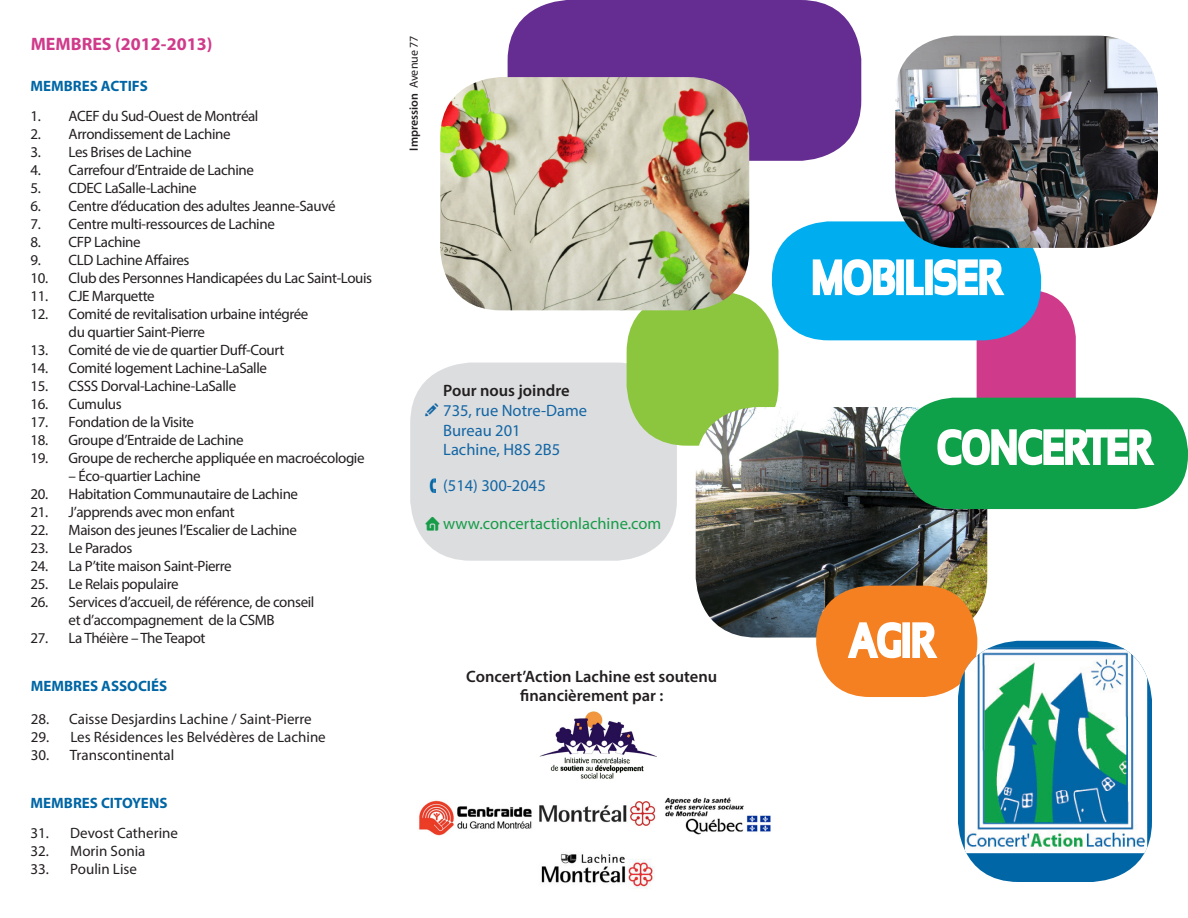
<style>
.page{position:relative;width:1188px;height:918px;background:#fff}
.page>*{position:absolute;margin:0;border:0;box-sizing:border-box;transform-origin:0 0}
.t1{font:700 46.8px "Sansation";color:#fff;scale:.77 1}
.t2{font:700 18px "Myriad Pro";color:#d03a8a}
.t3{font:18px "Breezi Icon Set";color:#169c48}
.t4{font:18px "Breezi Icon Set";color:#1366a4}
.t5{font:600 16.5px/19.8px "Myriad Pro";color:#231f20;text-align:center}
.t6{font:16.5px "Myriad Pro";color:#1366a4}
.t7{font:16.5px "Myriad Pro";color:#169c48}
.t8{font:15px/18px "Myriad Pro";letter-spacing:-.025em;color:#231f20}
.t9{font:15px "Myriad Pro";color:#231f20}
.t10{font:700 15px "Myriad Pro";color:#0166a5}
.t11{font:15px "Travelcons";color:#0166a5;scale:1.18 1}
.t12{font:600 12px "Myriad Pro";color:#231f20}
.s1{font-weight:400}
</style>
<div class="page">
<div style="left:410px;top:363px;width:267px;height:198px;background:#dcdddf;border-radius:61px"></div>
<div style="left:977px;top:290px;width:99px;height:208px;background:#d03a8a;border-radius:48px"></div>
<div style="left:627px;top:292px;width:151px;height:154px;background:#8bc63e;border-radius:61px"></div>
<img style="left:696px;top:407px;width:291px;height:231px">
<div style="left:772px;top:221px;width:269px;height:119px;background:#00aeef;border-radius:57px"></div>
<div style="left:508px;top:0;width:353px;height:161px;background:#652d91;border-radius:61px"></div>
<div style="left:900px;top:398px;width:288px;height:111px;background:#0fa14a;border-radius:54px"></div>
<div style="left:816px;top:586px;width:161px;height:111px;background:#f58021;border-radius:54px"></div>
<svg style="left:812px;top:259px;width:85px;height:37px"></svg>
<div style="left:896px;top:259px;width:8px;height:36px;border:3px solid #fff"></div>
<svg style="left:906px;top:259px;width:18px;height:37px"></svg>
<div style="left:925px;top:259px;width:8px;height:36px;border:3px solid #fff"></div>
<svg style="left:932px;top:259px;width:73px;height:37px"></svg>
<svg style="left:937px;top:429px;width:218px;height:37px"></svg>
<svg style="left:847px;top:622px;width:54px;height:37px"></svg>
<div style="left:902px;top:622px;width:8px;height:36px;border:3px solid #fff"></div>
<svg style="left:912px;top:622px;width:26px;height:36px"></svg>
<img style="left:895px;top:36px;width:263px;height:212px">
<img style="left:440px;top:77px;width:309px;height:233px">
<div style="left:958px;top:641px;width:194px;height:241px;background:#0166a5;border-radius:61px"></div>
<img style="left:965px;top:648px;width:182px;height:205px">
<img style="left:541px;top:854px;width:114px;height:35px">
<img style="left:539px;top:801px;width:117px;height:25px">
<img style="left:664px;top:797px;width:107px;height:38px">
<img style="left:419px;top:800px;width:113px;height:36px">
<img style="left:539px;top:711px;width:118px;height:68px">
<p class="t2" style="left:31px;top:32px;width:183px">MEMBRES (2012-2013)</p>
<p class="t10" style="left:30px;top:76px;width:119px">MEMBRES ACTIFS</p>
<p class="t8" style="left:30px;top:107px;width:230px">1. ACEF du Sud-Ouest de Montréal</p>
<p class="t8" style="left:30px;top:125px;width:202px">2. Arrondissement de Lachine</p>
<p class="t8" style="left:30px;top:143px;width:163px">3. Les Brises de Lachine</p>
<p class="t8" style="left:30px;top:161px;width:225px">4. Carrefour d’Entraide de Lachine</p>
<p class="t8" style="left:30px;top:179px;width:168px">5. CDEC LaSalle-Lachine</p>
<p class="t8" style="left:30px;top:197px;width:307px">6. Centre d’éducation des adultes Jeanne-Sauvé</p>
<p class="t8" style="left:30px;top:215px;width:246px">7. Centre multi-ressources de Lachine</p>
<p class="t8" style="left:30px;top:233px;width:112px">8. CFP Lachine</p>
<p class="t8" style="left:30px;top:251px;width:161px">9. CLD Lachine Affaires</p>
<p class="t8" style="left:30px;top:269px;width:343px">10. Club des Personnes Handicapées du Lac Saint-Louis</p>
<p class="t8" style="left:30px;top:287px;width:126px">11. CJE Marquette</p>
<p class="t8" style="left:69px;top:305px;width:241px;text-indent:-38px">12. Comité de revitalisation urbaine intégrée du quartier Saint-Pierre</p>
<p class="t8" style="left:30px;top:341px;width:255px">13. Comité de vie de quartier Duff-Court</p>
<p class="t8" style="left:30px;top:359px;width:238px">14. Comité logement Lachine-LaSalle</p>
<p class="t8" style="left:30px;top:377px;width:207px">15. CSSS Dorval-Lachine-LaSalle</p>
<p class="t8" style="left:30px;top:395px;width:93px">16. Cumulus</p>
<p class="t8" style="left:30px;top:413px;width:165px">17. Fondation de la Visite</p>
<p class="t8" style="left:30px;top:431px;width:215px">18. Groupe d’Entraide de Lachine</p>
<p class="t8" style="left:30px;top:449px;width:336px">19. Groupe de recherche appliquée en macroécologie</p>
<p class="t8" style="left:69px;top:467px;width:134px">– Éco-quartier Lachine</p>
<p class="t8" style="left:30px;top:485px;width:269px">20. Habitation Communautaire de Lachine</p>
<p class="t8" style="left:30px;top:503px;width:206px">21. J’apprends avec mon enfant</p>
<p class="t8" style="left:30px;top:521px;width:268px">22. Maison des jeunes l’Escalier de Lachine</p>
<p class="t8" style="left:30px;top:539px;width:103px">23. Le Parados</p>
<p class="t8" style="left:30px;top:557px;width:203px">24. La P’tite maison Saint-Pierre</p>
<p class="t8" style="left:30px;top:575px;width:150px">25. Le Relais populaire</p>
<p class="t8" style="left:30px;top:593px;width:286px;text-align:center">26. Services d’accueil, de référence, de conseil et d’accompagnement de la CSMB</p>
<p class="t8" style="left:30px;top:629px;width:177px">27. La Théière – The Teapot</p>
<p class="t10" style="left:31px;top:676px;width:138px">MEMBRES ASSOCIÉS</p>
<p class="t9" style="left:31px;top:710px;width:283px">28. Caisse Desjardins Lachine / Saint-Pierre</p>
<p class="t9" style="left:31px;top:728px;width:297px">29. Les Résidences les Belvédères de Lachine</p>
<p class="t9" style="left:31px;top:746px;width:145px">30. Transcontinental</p>
<p class="t10" style="left:31px;top:793px;width:138px">MEMBRES CITOYENS</p>
<p class="t9" style="left:31px;top:824px;width:149px">31. Devost Catherine</p>
<p class="t9" style="left:31px;top:842px;width:116px">32. Morin Sonia</p>
<p class="t9" style="left:31px;top:860px;width:108px">33. Poulin Lise</p>
<p class="t12" style="left:406px;top:151px;width:117px;rotate:-90deg">Impression <span class="s1">Avenue 77</span></p>
<p class="t5" style="left:443px;top:380px;width:128px">Pour nous joindre</p>
<p class="t6" style="left:443px;top:400px;width:145px">735, rue Notre-Dame</p>
<p class="t6" style="left:443px;top:420px;width:79px">Bureau 201</p>
<p class="t6" style="left:443px;top:440px;width:119px">Lachine, H8S 2B5</p>
<p class="t6" style="left:443px;top:476px;width:104px">(514) 300-2045</p>
<p class="t4" style="left:425px;top:403px;width:15px">e</p>
<p class="t11" style="left:429px;top:479px;width:9px">p</p>
<p class="t3" style="left:425px;top:517px;width:16px">h</p>
<p class="t7" style="left:443px;top:514px;width:220px">www.concertactionlachine.com</p>
<p class="t5" style="left:466px;top:666px;width:252px">Concert’Action Lachine est soutenu financièrement par :</p>
<p class="t1" style="left:812px;top:251px;width:248px">MOBILISER</p>
<p class="t1" style="left:937px;top:421px;width:280px">CONCERTER</p>
<p class="t1" style="left:849px;top:614px;width:112px">AGIR</p>
</div>
